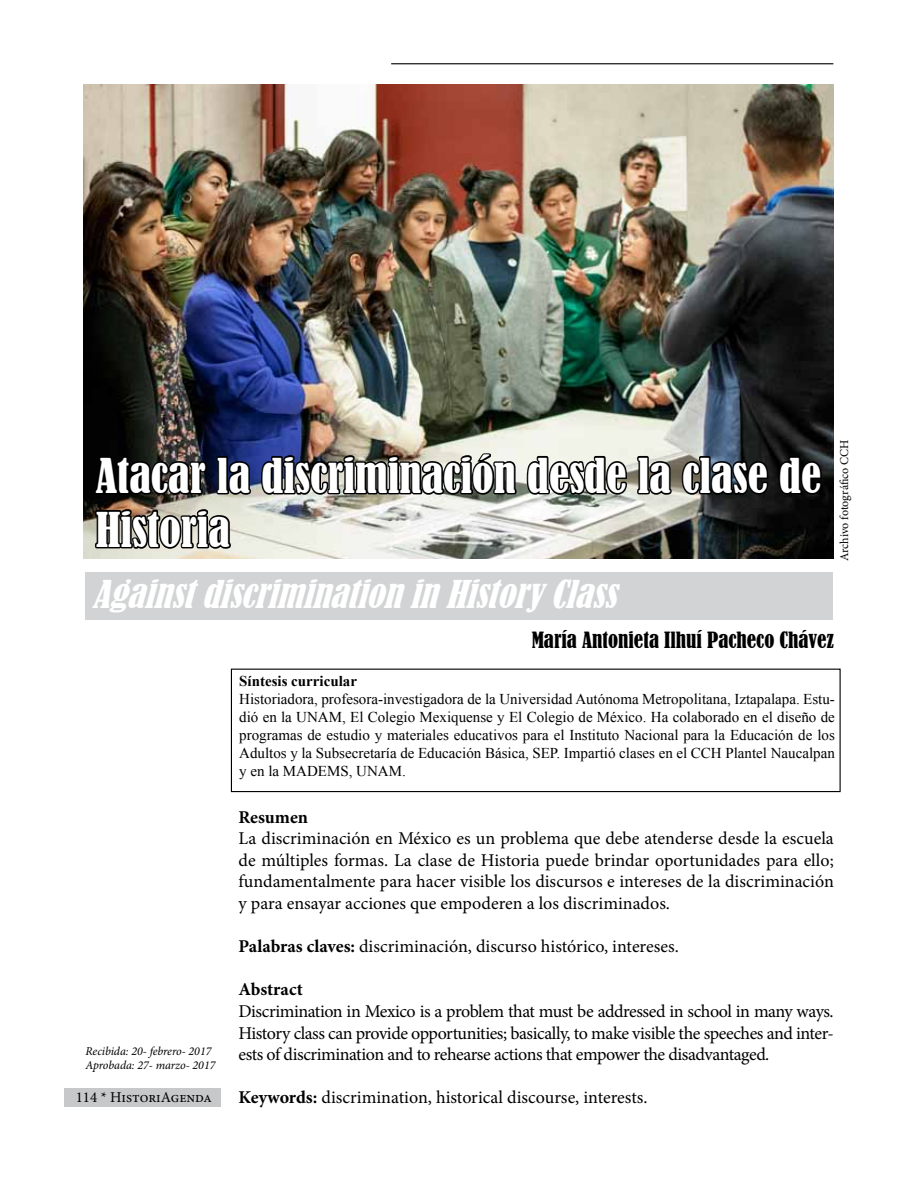
<style>
.page{position:relative;width:918px;height:1188px;background:#fff}
.page>*{position:absolute;margin:0;border:0;box-sizing:border-box;transform-origin:0 0}
.t1{font:condensed 45px/54px "Bernard";color:#fff}
.t2{font:italic condensed 36px "Bernard";color:#fff}
.t3{font:condensed 21px "Bernard";color:#000}
.t4{font:18px/21.6px "Minion Pro";letter-spacing:-.01em;color:#000;text-align:justify}
.t5{font:700 18px "Minion Pro";color:#000}
.t6{font:15px/18px "Times New Roman";color:#000;text-align:justify}
.t7{font:700 15px "Times New Roman";color:#000}
.t8{font:15px "Minion Pro";color:#000}
.t9{font:italic 12px/14.4px "Minion Pro";letter-spacing:-.005em;color:#000}
.t10{font:12px "Minion Pro";color:#000}
.s1{font-weight:700}
</style>
<div class="page">
<hr style="left:391px;top:63px;width:442px;height:1px;background:#000">
<div style="left:64px;top:1089px;width:157px;height:18px;background:#c7c8ca"></div>
<img style="left:84px;top:85px;width:749px;height:473px">
<svg style="left:525px;top:453px;width:104px;height:44px;background:#797a75"></svg>
<svg style="left:635px;top:453px;width:39px;height:44px;background:#6b6961"></svg>
<svg style="left:680px;top:453px;width:90px;height:44px;background:#292d30"></svg>
<svg style="left:777px;top:453px;width:47px;height:43px;background:#0b0c0c"></svg>
<img style="left:92px;top:423px;width:427px;height:128px">
<div style="left:85px;top:572px;width:747px;height:48px;background:#d1d3d4"></div>
<div style="left:231px;top:669px;width:610px;height:123px;border:1px solid #000"></div>
<p class="t10" style="left:836px;top:561px;width:123px;rotate:-90deg">Archivo fotográfico CCH</p>
<h1 class="t1" style="left:96px;top:449px;width:727px">Atacar la discriminación desde la clase de<br>Historia</h1>
<h2 class="t2" style="left:92px;top:573px;width:536px">AgainstdiscriminationinHistoryClass</h2>
<p class="t3" style="left:532px;top:628px;width:304px">María Antonieta Ilhuí Pacheco Chávez</p>
<p class="t9" style="left:85px;top:1044px;width:132px">Recibida: 20- febrero- 2017<br>Aprobada: 27- marzo- 2017</p>
<p class="t8" style="left:76px;top:1088px;width:138px">114 * HistoriAgenda</p>
<p class="t7" style="left:239px;top:670px;width:119px">Síntesis curricular</p>
<p class="t6" style="left:239px;top:690px;width:597px">Historiadora, profesora-investigadora de la Universidad Autónoma Metropolitana, Iztapalapa. Estu&shy;dió en la UNAM, El Colegio Mexiquense y El Colegio de México. Ha colaborado en el diseño de programas de estudio y materiales educativos para el Instituto Nacional para la Educación de los Adultos y la Subsecretaría de Educación Básica, SEP. Impartió clases en el CCH Plantel Naucalpan y en la MADEMS, UNAM.</p>
<p class="t5" style="left:239px;top:804px;width:71px">Resumen</p>
<p class="t4" style="left:239px;top:828px;width:597px">La discriminación en México es un problema que debe atenderse desde la escuela de múltiples formas. La clase de Historia puede brindar oportunidades para ello; fundamentalmente para hacer visible los discursos e intereses de la discriminación y para ensayar acciones que empoderen a los discriminados.</p>
<p class="t4" style="left:239px;top:936px;width:442px"><span class="s1">Palabras claves:</span> discriminación, discurso histórico, intereses.</p>
<p class="t5" style="left:239px;top:977px;width:66px">Abstract</p>
<p class="t4" style="left:239px;top:1001px;width:597px">Discrimination in Mexico is a problem that must be addressed in school in many ways.<br>History class can provide opportunities; basically, to make visible the speeches and inter&shy;ests of discrimination and to rehearse actions that empower the disadvantaged.</p>
<p class="t4" style="left:239px;top:1087px;width:411px"><span class="s1">Keywords:</span> discrimination, historical discourse, interests.</p>
</div>
